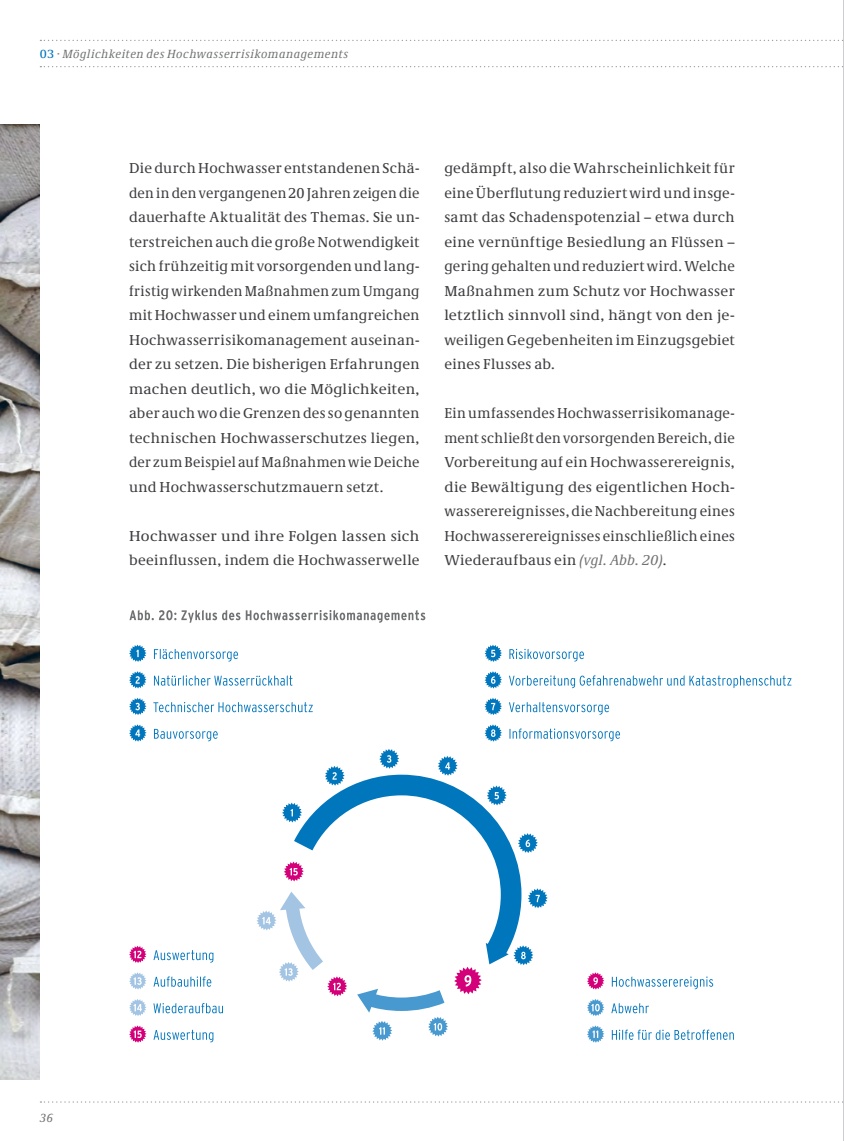
<style>
.page{position:relative;width:844px;height:1141px;background:#fff}
.page>*{position:absolute;margin:0;border:0;box-sizing:border-box;transform-origin:0 0}
.Fließtext{font:14.88px/24.5px "Neue Demos";letter-spacing:.02em;color:#3e3d40;text-align:justify}
.Fließtext-2{font:14.88px/24.5px "Neue Demos";letter-spacing:.02em;color:#3e3d40;text-align:justify;scale:.96 1}
.Fließtext-3{font:14.88px/24.5px "Neue Demos";letter-spacing:.02em;color:#3e3d40;scale:1.05 1}
.t1{font:italic 12.25px "Neue Demos";letter-spacing:.04em;color:#707172}
.s1{font-style:normal;color:#0076bd}
.s2{font-style:italic;color:#707172}
</style>
<div class="page">
<img style="left:0;top:124px;width:40px;height:956px">
<svg style="left:291px;top:765px;width:231px;height:123px"></svg>
<svg style="left:129px;top:610px;width:296px;height:13px"></svg>
<svg style="left:154px;top:649px;width:84px;height:13px"></svg>
<svg style="left:129px;top:645px;width:17px;height:17px"></svg>
<svg style="left:154px;top:675px;width:138px;height:11px"></svg>
<svg style="left:129px;top:671px;width:17px;height:18px"></svg>
<svg style="left:153px;top:702px;width:159px;height:10px"></svg>
<svg style="left:129px;top:698px;width:17px;height:17px"></svg>
<svg style="left:154px;top:729px;width:64px;height:12px"></svg>
<svg style="left:129px;top:724px;width:17px;height:18px"></svg>
<svg style="left:509px;top:649px;width:75px;height:13px"></svg>
<svg style="left:484px;top:645px;width:18px;height:17px"></svg>
<svg style="left:509px;top:675px;width:282px;height:13px"></svg>
<svg style="left:484px;top:671px;width:18px;height:18px"></svg>
<svg style="left:509px;top:702px;width:100px;height:13px"></svg>
<svg style="left:484px;top:698px;width:18px;height:17px"></svg>
<svg style="left:509px;top:728px;width:111px;height:13px"></svg>
<svg style="left:484px;top:724px;width:18px;height:18px"></svg>
<svg style="left:611px;top:976px;width:102px;height:13px"></svg>
<svg style="left:611px;top:1003px;width:37px;height:10px"></svg>
<svg style="left:611px;top:1030px;width:122px;height:10px"></svg>
<svg style="left:153px;top:950px;width:60px;height:13px"></svg>
<svg style="left:153px;top:976px;width:58px;height:11px"></svg>
<svg style="left:153px;top:1003px;width:70px;height:10px"></svg>
<svg style="left:153px;top:1030px;width:60px;height:12px"></svg>
<svg style="left:587px;top:972px;width:17px;height:18px"></svg>
<svg style="left:587px;top:999px;width:17px;height:17px"></svg>
<svg style="left:587px;top:1025px;width:17px;height:18px"></svg>
<svg style="left:129px;top:946px;width:17px;height:17px"></svg>
<svg style="left:129px;top:972px;width:17px;height:18px"></svg>
<svg style="left:129px;top:999px;width:17px;height:17px"></svg>
<svg style="left:129px;top:1025px;width:17px;height:18px"></svg>
<svg style="left:282px;top:803px;width:20px;height:19px"></svg>
<svg style="left:325px;top:766px;width:19px;height:20px"></svg>
<svg style="left:379px;top:749px;width:20px;height:20px"></svg>
<svg style="left:437px;top:756px;width:20px;height:20px"></svg>
<svg style="left:486px;top:785px;width:20px;height:20px"></svg>
<svg style="left:517px;top:833px;width:20px;height:20px"></svg>
<svg style="left:256px;top:888px;width:291px;height:153px"></svg>
<svg style="left:284px;top:862px;width:20px;height:19px"></svg>
<svg style="left:40px;top:1101px;width:803px;height:2px"></svg>
<svg style="left:40px;top:40px;width:803px;height:1px"></svg>
<svg style="left:40px;top:66px;width:803px;height:1px"></svg>
<hr style="left:843px;top:0;width:1px;height:1141px;background:#9c9e9f">
<p class="t1" style="left:40px;top:47px;width:310px"><span class="s1">03</span> · Möglichkeiten des Hochwasserrisikomanagements</p>
<p class="Fließtext" style="left:129px;top:156px;width:292px">Die durch Hochwasser entstandenen Schä&shy;den in den vergangenen 20 Jahren zeigen die dauerhafte Aktualität des Themas. Sie un&shy;terstreichen auch die große Notwendigkeit sich frühzeitig mit vorsorgenden und lang&shy;fristig wirkenden Maßnahmen zum Umgang mit Hochwasser und einem umfangreichen Hochwasserrisikomanagement auseinan&shy;der zu setzen. Die bisherigen Erfahrungen machen deutlich, wo die Möglichkeiten, aber auch wo die Grenzen des so genannten technischen Hochwasserschutzes liegen, der zum Beispiel auf Maßnahmen wie Deiche und Hochwasserschutzmauern setzt.</p>
<p class="Fließtext-3" style="left:129px;top:523px;width:278px">Hochwasser und ihre Folgen lassen sich beeinflussen, indem die Hochwasserwelle</p>
<p class="Fließtext" style="left:444px;top:156px;width:292px">gedämpft, also die Wahrscheinlichkeit für eine Überflutung reduziert wird und insge&shy;samt das Schadenspotenzial – etwa durch eine vernünftige Besiedlung an Flüssen – gering gehalten und reduziert wird. Welche Maßnahmen zum Schutz vor Hochwasser letztlich sinnvoll sind, hängt von den je&shy;weiligen Gegebenheiten im Einzugsgebiet eines Flusses ab.</p>
<p class="Fließtext-2" style="left:444px;top:401px;width:304px">Ein umfassendes Hochwasserrisikomanage&shy;ment schließt den vorsorgenden Bereich, die Vorbereitung auf ein Hochwasserereignis, die Bewältigung des eigentlichen Hoch&shy;wasserereignisses, die Nachbereitung eines Hochwasserereignisses einschließlich eines Wiederaufbaus ein <span class="s2">(vgl. Abb. 20)</span>.</p>
<p class="t1" style="left:40px;top:1111px;width:15px">36</p>
</div>
